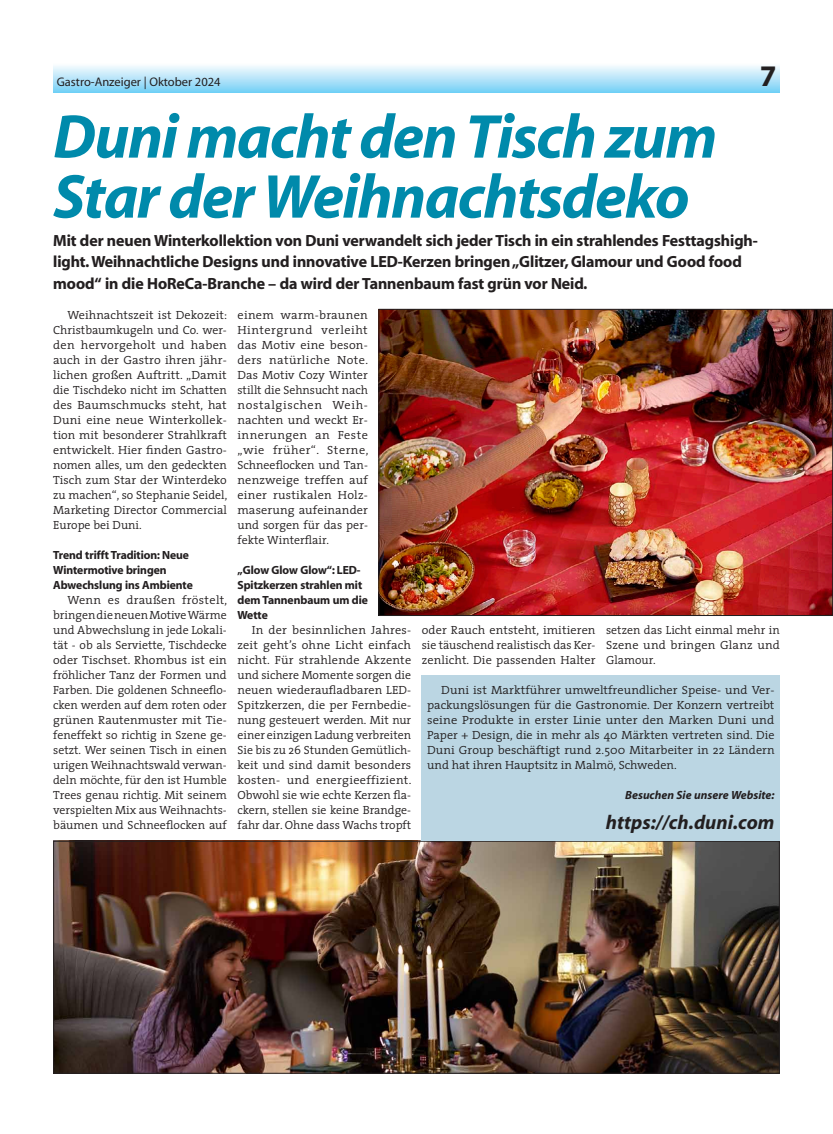
<style>
.page{position:relative;width:833px;height:1134px;background:#fff}
.page>*{position:absolute;margin:0;border:0;box-sizing:border-box;transform-origin:0 0}
.t1{font:italic 700 62.5px/60px "Myriad";letter-spacing:-.025em;color:#008aab}
.t2{font:30px "Myriad Headline";color:#231f20}
.t3{font:italic 700 20px "Myriad";color:#231f20}
.t4{font:16.25px/21.2px "Myriad Headline";color:#231f20}
.t5{font:12.5px "Myriad";color:#231f20}
.t6{font:300 11.88px/15px "The Serif";color:#231f20;text-align:justify;scale:1.04 1}
.t7{font:300 11.88px/15px "The Serif";color:#231f20;text-align:justify}
.t8{font:11.88px/15px "Myriad Headline";color:#231f20}
.t9{font:italic 700 11.88px "Myriad";color:#231f20}
</style>
<div class="page">
<div style="left:53px;top:64px;width:727px;height:28px;background:linear-gradient(to bottom,#fbfcfe,#7dd2f6)"></div>
<img style="left:380px;top:311px;width:451px;height:303px">
<div style="left:378px;top:309px;width:455px;height:307px;border:1px solid #231f20"></div>
<img style="left:55px;top:843px;width:723px;height:229px">
<div style="left:53px;top:841px;width:727px;height:233px;border:1px solid #231f20"></div>
<div style="left:422px;top:675px;width:358px;height:166px;background:#bbd6e3"></div>
<p class="t5" style="left:57px;top:76px;width:165px">Gastro-Anzeiger | Oktober 2024</p>
<h2 class="t2" style="left:760px;top:61px;width:18px">7</h2>
<h1 class="t1" style="left:53px;top:109px;width:665px">Duni macht den Tisch zum<br>Star der Weihnachtsdeko</h1>
<p class="t4" style="left:53px;top:231px;width:706px">Mit der neuen Winterkollektion von Duni verwandelt sich jeder Tisch in ein strahlendes Festtagshigh&shy;light. Weihnachtliche Designs und innovative LED-Kerzen bringen „Glitzer, Glamour und Good food mood“ in die HoReCa-Branche – da wird der Tannenbaum fast grün vor Neid.</p>
<p class="t7" style="left:53px;top:307px;width:176px;text-indent:14px">Weihnachtszeit ist Dekozeit:<br>Christbaumkugeln und Co. wer&shy;den hervorgeholt und haben auch in der Gastro ihren jähr&shy;lichen großen Auftritt. „Damit die Tischdeko nicht im Schatten des Baumschmucks steht, hat Duni eine neue Winterkollek&shy;tion mit besonderer Strahlkraft entwickelt. Hier finden Gastro&shy;nomen alles, um den gedeckten Tisch zum Star der Winterdeko zu machen“, so Stephanie Seidel, Marketing Director Commercial Europe bei Duni.</p>
<p class="t8" style="left:53px;top:548px;width:141px">Trend trifft Tradition: Neue<br>Wintermotive bringen<br>Abwechslung ins Ambiente</p>
<p class="t6" style="left:53px;top:592px;width:169px;text-indent:14px">Wenn es draußen fröstelt, bringen die neuen Motive Wärme und Abwechslung in jede Lokali&shy;tät - ob als Serviette, Tischdecke oder Tischset. Rhombus ist ein fröhlicher Tanz der Formen und Farben. Die goldenen Schneeflo&shy;cken werden auf dem roten oder grünen Rautenmuster mit Tie&shy;feneffekt so richtig in Szene ge&shy;setzt. Wer seinen Tisch in einen urigen Weihnachtswald verwan&shy;deln möchte, für den ist Humble Trees genau richtig. Mit seinem verspielten Mix aus Weihnachts&shy;bäumen und Schneeflocken auf</p>
<p class="t6" style="left:237px;top:307px;width:127px">einem warm-braunen Hintergrund verleiht das Motiv eine beson&shy;ders natürliche Note.<br>Das Motiv Cozy Winter stillt die Sehnsucht nach nostalgischen Weih&shy;nachten und weckt Er&shy;innerungen an Feste „wie früher“. Sterne, Schneeflocken und Tan&shy;nenzweige treffen auf einer rustikalen Holz&shy;maserung aufeinander und sorgen für das per&shy;fekte Winterflair.</p>
<p class="t8" style="left:237px;top:563px;width:132px">„Glow Glow Glow“: LED-<br>Spitzkerzen strahlen mit dem Tannenbaum um die<br>Wette</p>
<p class="t6" style="left:237px;top:622px;width:169px;text-indent:14px">In der besinnlichen Jahres&shy;zeit geht’s ohne Licht einfach nicht. Für strahlende Akzente und sichere Momente sorgen die neuen wiederaufladbaren LED-Spitzkerzen, die per Fernbedie&shy;nung gesteuert werden. Mit nur einer einzigen Ladung verbreiten Sie bis zu 26 Stunden Gemütlich&shy;keit und sind damit besonders kosten- und energieeffizient.<br>Obwohl sie wie echte Kerzen fla&shy;ckern, stellen sie keine Brandge&shy;fahr dar. Ohne dass Wachs tropft</p>
<p class="t6" style="left:422px;top:622px;width:169px">oder Rauch entsteht, imitieren sie täuschend realistisch das Ker&shy;zenlicht. Die passenden Halter</p>
<p class="t7" style="left:606px;top:622px;width:175px">setzen das Licht einmal mehr in Szene und bringen Glanz und Glamour.</p>
<p class="t6" style="left:427px;top:682px;width:336px;text-indent:14px">Duni ist Marktführer umweltfreundlicher Speise- und Ver&shy;packungslösungen für die Gastronomie. Der Konzern vertreibt seine Produkte in erster Linie unter den Marken Duni und Paper + Design, die in mehr als 40 Märkten vertreten sind. Die Duni Group beschäftigt rund 2.500 Mitarbeiter in 22 Ländern und hat ihren Hauptsitz in Malmö, Schweden.</p>
<p class="t9" style="left:625px;top:789px;width:151px">Besuchen Sie unsere Website:</p>
<h3 class="t3" style="left:606px;top:812px;width:170px">https://ch.duni.com</h3>
</div>
